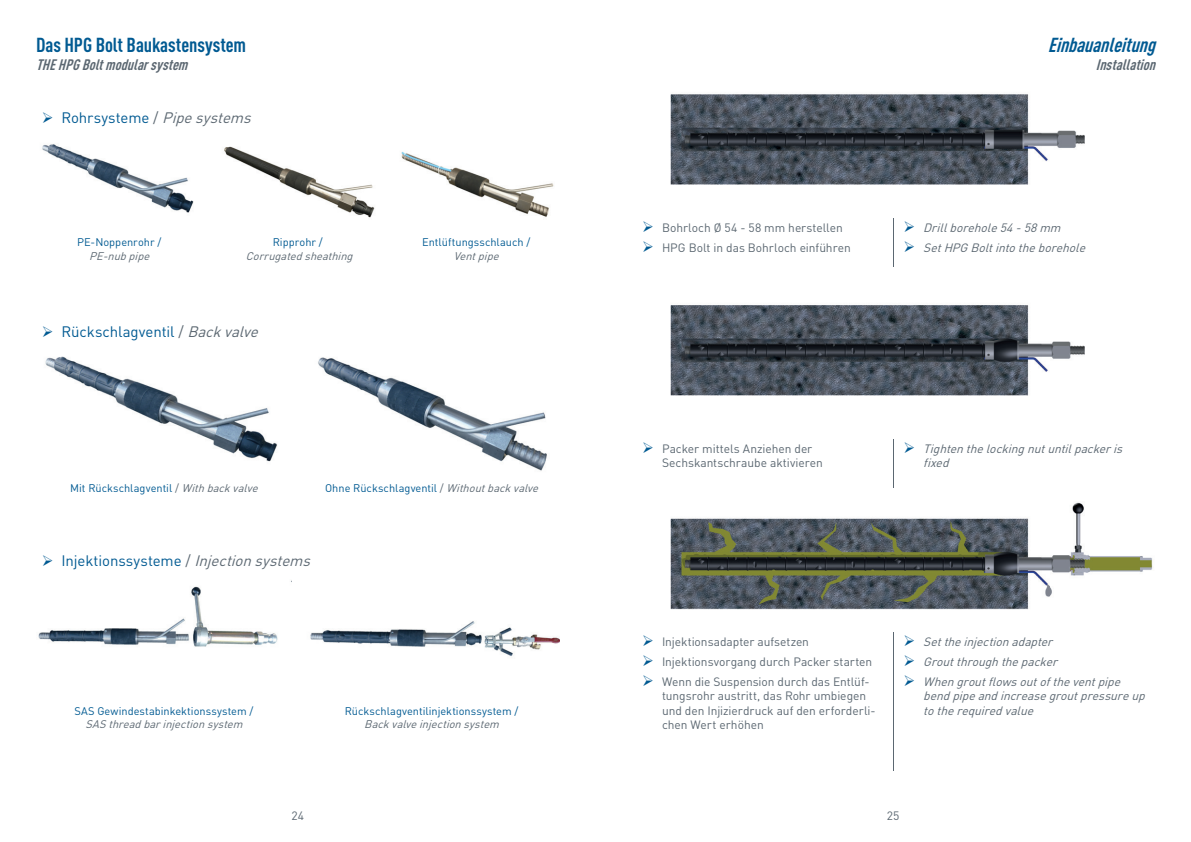
<style>
.page{position:relative;width:1191px;height:842px;background:#fff}
.page>*{position:absolute;margin:0;border:0;box-sizing:border-box;transform-origin:0 0}
.t1{font:700 20px "DIN Cond";letter-spacing:-.005em;color:#015a92}
.t2{font:italic 700 20px "DIN Cond";color:#015a92}
.t3{font:15px "DIN";letter-spacing:-.005em;color:#015a92}
.t4{font:italic 700 15px "DIN Cond";color:#5b6771}
.t5{font:12px/14.4px "DIN";letter-spacing:-.005em;color:#5b6771}
.t6{font:italic 12px/14.4px "DIN";color:#5b6771}
.t7{font:11px "DIN";color:#015a92}
.t8{font:italic 11px "DIN";color:#5b6771}
.s1{color:#5b6771}
.s2{font-style:italic;color:#5b6771}
.s3{color:#015a92}
</style>
<div class="page">
<hr style="left:893px;top:218px;width:1px;height:48px;background:#5b6771">
<hr style="left:893px;top:439px;width:1px;height:49px;background:#5b6771">
<hr style="left:893px;top:632px;width:1px;height:139px;background:#5b6771">
<img style="left:42px;top:144px;width:152px;height:69px">
<img style="left:224px;top:146px;width:151px;height:72px">
<img style="left:401px;top:151px;width:153px;height:66px">
<img style="left:45px;top:356px;width:232px;height:106px">
<img style="left:38px;top:580px;width:254px;height:67px">
<img style="left:318px;top:357px;width:229px;height:114px">
<img style="left:310px;top:621px;width:249px;height:35px">
<img style="left:670px;top:502px;width:483px;height:108px">
<img style="left:670px;top:305px;width:415px;height:91px">
<img style="left:670px;top:94px;width:415px;height:91px">
<h1 class="t1" style="left:36px;top:33px;width:212px">Das HPG Bolt Baukastensystem</h1>
<p class="t4" style="left:36px;top:56px;width:158px">THEHPGBoltmodularsystem</p>
<p class="t3" style="left:42px;top:109px;width:215px">➢ Rohrsysteme <span class="s1">/</span> <span class="s2">Pipesystems</span></p>
<p class="t7" style="left:77px;top:236px;width:86px">PE-Noppenrohr /</p>
<p class="t8" style="left:89px;top:249px;width:65px">PE-nubpipe</p>
<p class="t7" style="left:273px;top:236px;width:52px">Ripprohr /</p>
<p class="t8" style="left:246px;top:249px;width:112px">Corrugatedsheathing</p>
<p class="t3" style="left:42px;top:323px;width:222px">➢ Rückschlagventil <span class="s1">/</span> <span class="s2">Backvalve</span></p>
<p class="t7" style="left:422px;top:236px;width:109px">Entlüftungsschlauch /</p>
<p class="t8" style="left:454px;top:249px;width:50px">Ventpipe</p>
<p class="t7" style="left:70px;top:481px;width:192px">Mit Rückschlagventil <span class="s1">/</span> <span class="s2">Withbackvalve</span></p>
<p class="t7" style="left:325px;top:481px;width:218px">Ohne Rückschlagventil <span class="s1">/</span> <span class="s2">Withoutbackvalve</span></p>
<p class="t3" style="left:42px;top:552px;width:274px">➢ Injektionssysteme <span class="s1">/</span> <span class="s2">Injectionsystems</span></p>
<p class="t7" style="left:74px;top:704px;width:181px">SAS Gewindestabinkektionssystem /</p>
<p class="t8" style="left:85px;top:717px;width:162px">SASthreadbarinjectionsystem</p>
<p class="t7" style="left:345px;top:704px;width:175px">Rückschlagventilinjektionssystem /</p>
<p class="t8" style="left:364px;top:717px;width:140px">Backvalveinjectionsystem</p>
<h1 class="t2" style="left:1047px;top:33px;width:115px">Einbauanleitung</h1>
<p class="t4" style="left:1096px;top:56px;width:65px">Installation</p>
<p class="t5" style="left:642px;top:220px;width:202px"><span class="s3">➢</span> Bohrloch Ø 54 - 58 mm herstellen</p>
<p class="t5" style="left:642px;top:240px;width:210px"><span class="s3">➢</span> HPG Bolt in das Bohrloch einführen</p>
<p class="t6" style="left:903px;top:220px;width:162px"><span class="s3">➢</span> Drillborehole54-58mm</p>
<p class="t6" style="left:903px;top:240px;width:187px"><span class="s3">➢</span> SetHPG Boltintotheborehole</p>
<p class="t5" style="left:662px;top:441px;width:162px;text-indent:-20px"><span class="s3">➢</span> Packer mittels Anziehen der<br>Sechskantschraube aktivieren</p>
<p class="t6" style="left:923px;top:441px;width:204px;text-indent:-20px"><span class="s3">➢</span> Tightenthelockingnutuntilpackeris fixed</p>
<p class="t5" style="left:642px;top:634px;width:168px"><span class="s3">➢</span> Injektionsadapter aufsetzen</p>
<p class="t5" style="left:642px;top:654px;width:232px"><span class="s3">➢</span> Injektionsvorgang durch Packer starten</p>
<p class="t5" style="left:662px;top:674px;width:215px;text-indent:-20px"><span class="s3">➢</span> Wenn die Suspension durch das Entlüf&shy;tungsrohr austritt, das Rohr umbiegen und den Injizierdruck auf den erforderli&shy;chen Wert erhöhen</p>
<p class="t6" style="left:903px;top:634px;width:154px"><span class="s3">➢</span> Settheinjectionadapter</p>
<p class="t6" style="left:903px;top:654px;width:159px"><span class="s3">➢</span> Groutthroughthepacker</p>
<p class="t6" style="left:923px;top:674px;width:227px;text-indent:-20px"><span class="s3">➢</span> Whengroutflowsoutoftheventpipe bendpipeandincreasegroutpressureup totherequiredvalue</p>
<p class="t5" style="left:291px;top:809px;width:14px">24</p>
<p class="t5" style="left:887px;top:809px;width:14px">25</p>
</div>
